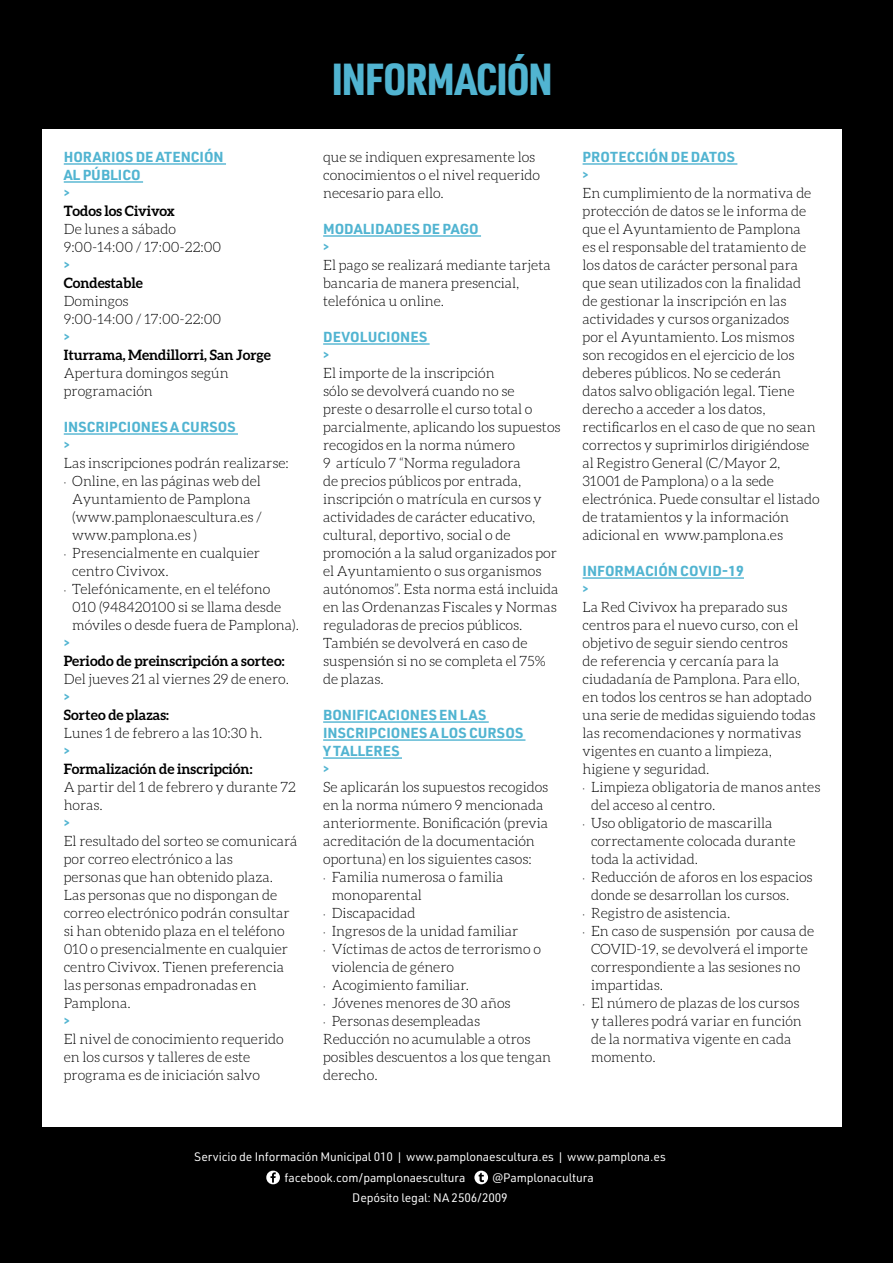
<style>
.page{position:relative;width:893px;height:1263px;background:#000}
.page>*{position:absolute;margin:0;border:0;box-sizing:border-box;transform-origin:0 0}
.t1{font:900 43.95px "URWDIN Cond";letter-spacing:-.02em;color:#51b4d1}
.t2{font:300 14.25px/18px "Aleo";color:#000}
.t3{font:700 14.25px/18px "URWDIN";color:#51b4d1}
.t4{font:700 14.25px "Aleo";color:#000}
.t5{font:900 14.25px "URWDIN Cond";color:#51b4d1}
.t6{font:12.15px/20.7px "URWDIN";letter-spacing:-.01em;color:#fff}
.s1{font-size:10.5px}
.s2{font-weight:300;font-size:15px}
</style>
<div class="page">
<div style="left:43px;top:130px;width:799px;height:997px;background:#fff"></div>
<hr style="left:64px;top:163px;width:162px;height:2px;background:#51b4d1">
<hr style="left:64px;top:181px;width:79px;height:2px;background:#51b4d1">
<hr style="left:64px;top:433px;width:174px;height:2px;background:#51b4d1">
<hr style="left:323px;top:235px;width:158px;height:2px;background:#51b4d1">
<hr style="left:323px;top:343px;width:107px;height:2px;background:#51b4d1">
<hr style="left:323px;top:721px;width:166px;height:2px;background:#51b4d1">
<hr style="left:323px;top:739px;width:202px;height:2px;background:#51b4d1">
<hr style="left:323px;top:757px;width:79px;height:2px;background:#51b4d1">
<hr style="left:583px;top:163px;width:154px;height:2px;background:#51b4d1">
<hr style="left:583px;top:577px;width:161px;height:2px;background:#51b4d1">
<svg style="left:266px;top:1171px;width:14px;height:13px"></svg>
<svg style="left:474px;top:1171px;width:14px;height:13px"></svg>
<p class="t3" style="left:64px;top:147px;width:161px">HORARIOS DE ATENCIÓN<br>AL PÚBLICO</p>
<p class="t5" style="left:64px;top:183px;width:7px">&gt;</p>
<p class="t4" style="left:64px;top:203px;width:113px">Todos los Civivox</p>
<p class="t2" style="left:64px;top:220px;width:159px">De lunes a sábado<br>9:00-14:00 / 17:00-22:00</p>
<p class="t5" style="left:64px;top:255px;width:7px">&gt;</p>
<p class="t4" style="left:64px;top:275px;width:81px">Condestable</p>
<p class="t2" style="left:64px;top:292px;width:159px">Domingos<br>9:00-14:00 / 17:00-22:00</p>
<p class="t5" style="left:64px;top:327px;width:7px">&gt;</p>
<p class="t4" style="left:64px;top:347px;width:209px">Iturrama, Mendillorri, San Jorge</p>
<p class="t2" style="left:64px;top:364px;width:166px">Apertura domingos según programación</p>
<p class="t3" style="left:64px;top:417px;width:173px">INSCRIPCIONES A CURSOS</p>
<p class="t5" style="left:64px;top:435px;width:7px">&gt;</p>
<p class="t2" style="left:64px;top:454px;width:227px">Las inscripciones podrán realizarse:</p>
<p class="t2" style="left:64px;top:472px;width:199px"><span class="s1">·</span> Online, en las páginas web del</p>
<p class="t2" style="left:72px;top:490px;width:180px">Ayuntamiento de Pamplona</p>
<p class="t2" style="left:72px;top:508px;width:191px">(www.pamplonaescultura.es /</p>
<p class="t2" style="left:72px;top:526px;width:126px">www.pamplona.es )</p>
<p class="t2" style="left:64px;top:544px;width:198px"><span class="s1">·</span> Presencialmente en cualquier</p>
<p class="t2" style="left:72px;top:562px;width:98px">centro Civivox.</p>
<p class="t2" style="left:64px;top:580px;width:208px"><span class="s1">·</span> Telefónicamente, en el teléfono</p>
<p class="t2" style="left:72px;top:598px;width:210px">010 (948420100 si se llama desde</p>
<p class="t2" style="left:72px;top:616px;width:228px">móviles o desde fuera de Pamplona).</p>
<p class="t5" style="left:64px;top:633px;width:7px">&gt;</p>
<p class="t4" style="left:64px;top:653px;width:222px">Periodo de preinscripción a sorteo:</p>
<p class="t2" style="left:64px;top:670px;width:227px">Del jueves 21 al viernes 29 de enero.</p>
<p class="t5" style="left:64px;top:687px;width:7px">&gt;</p>
<p class="t4" style="left:64px;top:707px;width:107px">Sorteo de plazas:</p>
<p class="t2" style="left:64px;top:724px;width:200px">Lunes 1 de febrero a las 10:30 h.</p>
<p class="t5" style="left:64px;top:741px;width:7px">&gt;</p>
<p class="t4" style="left:64px;top:761px;width:190px">Formalización de inscripción:</p>
<p class="t2" style="left:64px;top:778px;width:234px">A partir del 1 de febrero y durante 72 horas.</p>
<p class="t5" style="left:64px;top:813px;width:7px">&gt;</p>
<p class="t2" style="left:64px;top:832px;width:235px">El resultado del sorteo se comunicará por correo electrónico a las<br>personas que han obtenido plaza.<br>Las personas que no dispongan de correo electrónico podrán consultar si han obtenido plaza en el teléfono<br>010 o presencialmente en cualquier centro Civivox. Tienen preferencia las personas empadronadas en<br>Pamplona.</p>
<p class="t5" style="left:64px;top:1011px;width:7px">&gt;</p>
<p class="t2" style="left:64px;top:1030px;width:222px">El nivel de conocimiento requerido en los cursos y talleres de este programa es de iniciación salvo</p>
<h1 class="t1" style="left:332px;top:49px;width:223px">INFORMACIÓN</h1>
<p class="t2" style="left:323px;top:148px;width:218px">que se indiquen expresamente los conocimientos o el nivel requerido necesario para ello.</p>
<p class="t3" style="left:323px;top:219px;width:157px">MODALIDADES DE PAGO</p>
<p class="t5" style="left:323px;top:237px;width:7px">&gt;</p>
<p class="t2" style="left:323px;top:256px;width:229px">El pago se realizará mediante tarjeta bancaria de manera presencial, telefónica u online.</p>
<p class="t3" style="left:323px;top:327px;width:106px">DEVOLUCIONES</p>
<p class="t5" style="left:323px;top:345px;width:7px">&gt;</p>
<p class="t2" style="left:323px;top:364px;width:239px">El importe de la inscripción<br>sólo se devolverá cuando no se<br>preste o desarrolle el curso total o parcialmente, aplicando los supuestos recogidos en la norma número<br>9 artículo 7 “Norma reguladora<br>de precios públicos por entrada, inscripción o matrícula en cursos y actividades de carácter educativo, cultural, deportivo, social o de promoción a la salud organizados por el Ayuntamiento o sus organismos autónomos”. Esta norma está incluida en las Ordenanzas Fiscales y Normas reguladoras de precios públicos.<br>También se devolverá en caso de suspensión si no se completa el 75% de plazas.</p>
<p class="t3" style="left:323px;top:705px;width:202px">BONIFICACIONES EN LAS<br>INSCRIPCIONES A LOS CURSOS<br>Y TALLERES</p>
<p class="t5" style="left:323px;top:759px;width:7px">&gt;</p>
<p class="t2" style="left:323px;top:778px;width:227px">Se aplicarán los supuestos recogidos</p>
<p class="t2" style="left:323px;top:796px;width:222px">en la norma número 9 mencionada</p>
<p class="t2" style="left:323px;top:814px;width:226px">anteriormente. Bonificación (previa</p>
<p class="t2" style="left:323px;top:832px;width:213px">acreditación de la documentación</p>
<p class="t2" style="left:323px;top:850px;width:210px">oportuna) en los siguientes casos:</p>
<p class="t2" style="left:323px;top:868px;width:182px"><span class="s1">·</span> Familia numerosa o familia</p>
<p class="t2" style="left:332px;top:886px;width:92px">monoparental</p>
<p class="t2" style="left:323px;top:904px;width:94px"><span class="s1">·</span> Discapacidad</p>
<p class="t2" style="left:323px;top:922px;width:197px"><span class="s1">·</span> Ingresos de la unidad familiar</p>
<p class="t2" style="left:323px;top:940px;width:219px"><span class="s1">·</span> Víctimas de actos de terrorismo o</p>
<p class="t2" style="left:332px;top:958px;width:124px">violencia de género</p>
<p class="t2" style="left:323px;top:976px;width:148px"><span class="s1">·</span> Acogimiento familiar.</p>
<p class="t2" style="left:323px;top:994px;width:189px"><span class="s1">·</span> Jóvenes menores de 30 años</p>
<p class="t2" style="left:323px;top:1012px;width:159px"><span class="s1">·</span> Personas desempleadas</p>
<p class="t2" style="left:323px;top:1030px;width:209px">Reducción no acumulable a otros</p>
<p class="t2" style="left:323px;top:1048px;width:230px">posibles descuentos a los que tengan</p>
<p class="t2" style="left:323px;top:1066px;width:56px">derecho.</p>
<p class="t3" style="left:583px;top:147px;width:154px">PROTECCIÓN DE DATOS</p>
<p class="t5" style="left:583px;top:165px;width:7px">&gt;</p>
<p class="t2" style="left:583px;top:184px;width:239px">En cumplimiento de la normativa de protección de datos se le informa de que el Ayuntamiento de Pamplona<br>es el responsable del tratamiento de los datos de carácter personal para que sean utilizados con la finalidad<br>de gestionar la inscripción en las actividades y cursos organizados<br>por el Ayuntamiento. Los mismos son recogidos en el ejercicio de los deberes públicos. No se cederán<br>datos salvo obligación legal. Tiene derecho a acceder a los datos, rectificarlos en el caso de que no sean correctos y suprimirlos dirigiéndose al Registro General (C/Mayor 2, 31001 de Pamplona) o a la sede electrónica. Puede consultar el listado de tratamientos y la información adicional en www.pamplona.es</p>
<p class="t3" style="left:583px;top:561px;width:163px">INFORMACIÓN COVID-19</p>
<p class="t5" style="left:583px;top:579px;width:7px">&gt;</p>
<p class="t2" style="left:583px;top:598px;width:206px">La Red Civivox ha preparado sus</p>
<p class="t2" style="left:583px;top:616px;width:217px">centros para el nuevo curso, con el</p>
<p class="t2" style="left:583px;top:634px;width:207px">objetivo de seguir siendo centros</p>
<p class="t2" style="left:583px;top:652px;width:198px">de referencia y cercanía para la</p>
<p class="t2" style="left:583px;top:670px;width:219px">ciudadanía de Pamplona. Para ello,</p>
<p class="t2" style="left:583px;top:688px;width:231px">en todos los centros se han adoptado</p>
<p class="t2" style="left:583px;top:706px;width:235px">una serie de medidas siguiendo todas</p>
<p class="t2" style="left:583px;top:724px;width:220px">las recomendaciones y normativas</p>
<p class="t2" style="left:583px;top:742px;width:191px">vigentes en cuanto a limpieza,</p>
<p class="t2" style="left:583px;top:760px;width:128px">higiene y seguridad.</p>
<p class="t2" style="left:583px;top:778px;width:239px"><span class="s1">·</span> Limpieza obligatoria de manos antes</p>
<p class="t2" style="left:591px;top:796px;width:126px">del acceso al centro.</p>
<p class="t2" style="left:583px;top:814px;width:191px"><span class="s1">·</span> Uso obligatorio de mascarilla</p>
<p class="t2" style="left:591px;top:832px;width:206px">correctamente colocada durante</p>
<p class="t2" style="left:591px;top:850px;width:108px">toda la actividad.</p>
<p class="t2" style="left:583px;top:868px;width:232px"><span class="s1">·</span> Reducción de aforos en los espacios</p>
<p class="t2" style="left:591px;top:886px;width:200px">donde se desarrollan los cursos.</p>
<p class="t2" style="left:583px;top:904px;width:149px"><span class="s1">·</span> Registro de asistencia.</p>
<p class="t2" style="left:583px;top:922px;width:233px"><span class="s1">·</span> En caso de suspensión por causa de</p>
<p class="t2" style="left:591px;top:940px;width:218px">COVID-19, se devolverá el importe</p>
<p class="t2" style="left:591px;top:958px;width:211px">correspondiente a las sesiones no</p>
<p class="t2" style="left:591px;top:976px;width:73px">impartidas.</p>
<p class="t2" style="left:583px;top:994px;width:218px"><span class="s1">·</span> El número de plazas de los cursos</p>
<p class="t2" style="left:591px;top:1012px;width:212px">y talleres podrá variar en función</p>
<p class="t2" style="left:591px;top:1030px;width:202px">de la normativa vigente en cada</p>
<p class="t2" style="left:591px;top:1048px;width:66px">momento.</p>
<p class="t6" style="left:284px;top:1146px;width:383px;text-indent:-90px">Servicio de Información Municipal 010 <span class="s2">I</span> www.pamplonaescultura.es <span class="s2">I</span> www.pamplona.es facebook.com/pamplonaescultura</p>
<p class="t6" style="left:352px;top:1167px;width:243px;text-indent:140px">@Pamplonacultura<br>Depósito legal: NA 2506/2009</p>
</div>
